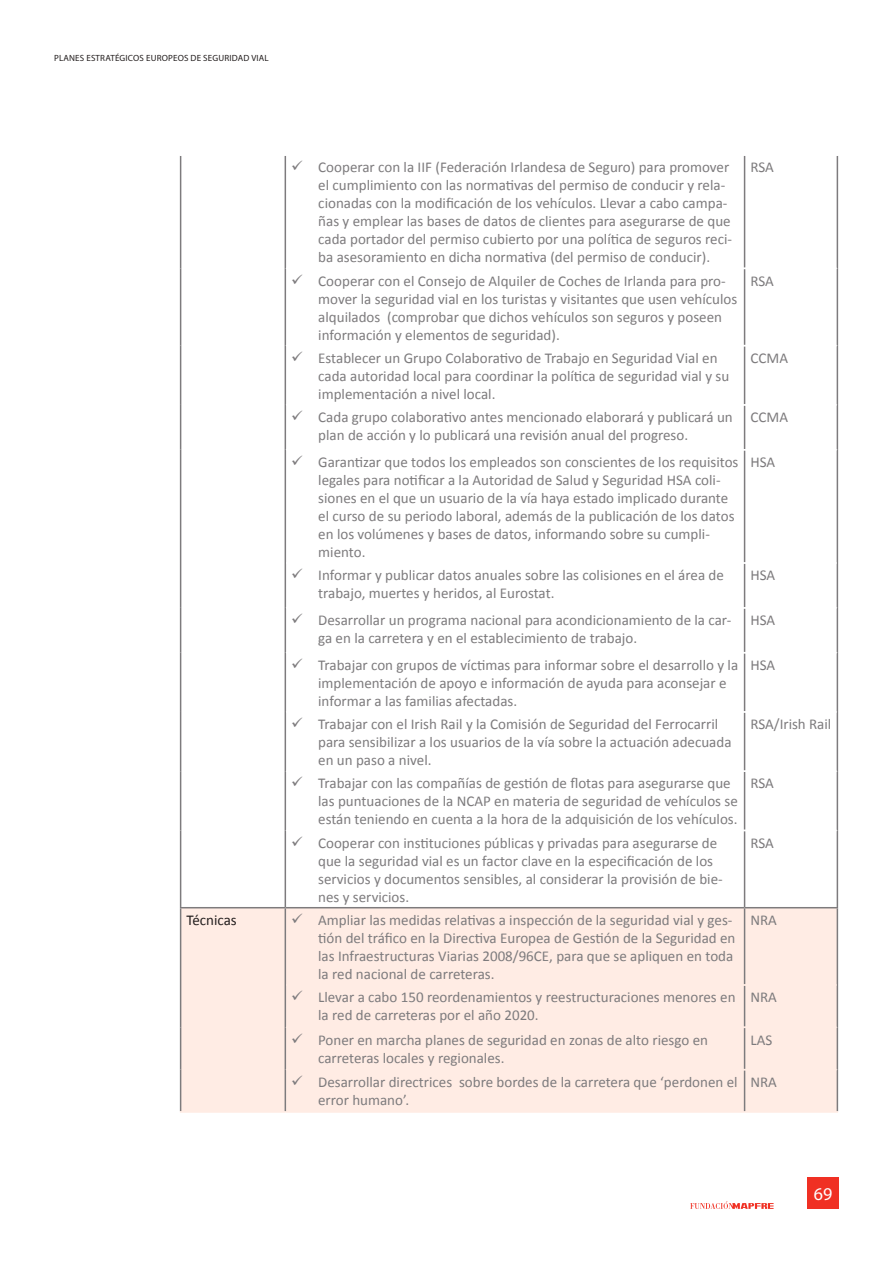
<style>
.page{position:relative;width:893px;height:1263px;background:#fff}
.page>*{position:absolute;margin:0;border:0;box-sizing:border-box;transform-origin:0 0}
.t1{font:18px "Myriad Pro";color:#fff}
.t2{font:15px/18px "Calibri";color:#7d7b7d}
.t3{font:15px "Calibri";color:#241f1f}
.t4{font:9px "Myriad Pro";letter-spacing:.02em;color:#241f1f}
</style>
<div class="page">
<div style="left:807px;top:1177px;width:32px;height:32px;background:#f03023"></div>
<svg style="left:690px;top:1201px;width:84px;height:8px"></svg>
<div style="left:181px;top:908px;width:656px;height:203px;background:#ffece4"></div>
<hr style="left:180px;top:156px;width:1px;height:112px;background:#7d7b7d">
<hr style="left:285px;top:156px;width:1px;height:112px;background:#7d7b7d">
<hr style="left:744px;top:156px;width:1px;height:112px;background:#7d7b7d">
<hr style="left:837px;top:156px;width:1px;height:112px;background:#7d7b7d">
<hr style="left:180px;top:268px;width:1px;height:78px;background:#7d7b7d">
<hr style="left:285px;top:268px;width:1px;height:78px;background:#7d7b7d">
<hr style="left:744px;top:269px;width:1px;height:76px;background:#7d7b7d">
<hr style="left:837px;top:268px;width:1px;height:78px;background:#7d7b7d">
<hr style="left:180px;top:346px;width:1px;height:59px;background:#7d7b7d">
<hr style="left:285px;top:346px;width:1px;height:59px;background:#7d7b7d">
<hr style="left:744px;top:346px;width:1px;height:58px;background:#7d7b7d">
<hr style="left:837px;top:346px;width:1px;height:59px;background:#7d7b7d">
<hr style="left:180px;top:405px;width:1px;height:45px;background:#7d7b7d">
<hr style="left:285px;top:405px;width:1px;height:45px;background:#7d7b7d">
<hr style="left:744px;top:406px;width:1px;height:43px;background:#7d7b7d">
<hr style="left:837px;top:405px;width:1px;height:45px;background:#7d7b7d">
<hr style="left:180px;top:450px;width:1px;height:113px;background:#7d7b7d">
<hr style="left:285px;top:450px;width:1px;height:113px;background:#7d7b7d">
<hr style="left:744px;top:450px;width:1px;height:112px;background:#7d7b7d">
<hr style="left:837px;top:450px;width:1px;height:113px;background:#7d7b7d">
<hr style="left:180px;top:563px;width:1px;height:45px;background:#7d7b7d">
<hr style="left:285px;top:563px;width:1px;height:45px;background:#7d7b7d">
<hr style="left:744px;top:564px;width:1px;height:43px;background:#7d7b7d">
<hr style="left:837px;top:563px;width:1px;height:45px;background:#7d7b7d">
<hr style="left:180px;top:608px;width:1px;height:45px;background:#7d7b7d">
<hr style="left:285px;top:608px;width:1px;height:45px;background:#7d7b7d">
<hr style="left:744px;top:609px;width:1px;height:43px;background:#7d7b7d">
<hr style="left:837px;top:608px;width:1px;height:45px;background:#7d7b7d">
<hr style="left:180px;top:653px;width:1px;height:59px;background:#7d7b7d">
<hr style="left:285px;top:653px;width:1px;height:59px;background:#7d7b7d">
<hr style="left:744px;top:653px;width:1px;height:58px;background:#7d7b7d">
<hr style="left:837px;top:653px;width:1px;height:59px;background:#7d7b7d">
<hr style="left:180px;top:712px;width:1px;height:59px;background:#7d7b7d">
<hr style="left:285px;top:712px;width:1px;height:59px;background:#7d7b7d">
<hr style="left:744px;top:713px;width:1px;height:57px;background:#7d7b7d">
<hr style="left:837px;top:712px;width:1px;height:59px;background:#7d7b7d">
<hr style="left:180px;top:771px;width:1px;height:59px;background:#7d7b7d">
<hr style="left:285px;top:771px;width:1px;height:59px;background:#7d7b7d">
<hr style="left:744px;top:772px;width:1px;height:58px;background:#7d7b7d">
<hr style="left:837px;top:771px;width:1px;height:59px;background:#7d7b7d">
<hr style="left:180px;top:830px;width:1px;height:77px;background:#7d7b7d">
<hr style="left:285px;top:830px;width:1px;height:77px;background:#7d7b7d">
<hr style="left:744px;top:831px;width:1px;height:76px;background:#7d7b7d">
<hr style="left:837px;top:830px;width:1px;height:77px;background:#7d7b7d">
<hr style="left:180px;top:907px;width:105px;height:1px;background:#7d7b7d">
<hr style="left:180px;top:908px;width:1px;height:77px;background:#7d7b7d">
<hr style="left:285px;top:907px;width:460px;height:1px;background:#7d7b7d">
<hr style="left:285px;top:908px;width:1px;height:77px;background:#7d7b7d">
<hr style="left:745px;top:907px;width:93px;height:1px;background:#7d7b7d">
<hr style="left:744px;top:908px;width:1px;height:76px;background:#7d7b7d">
<hr style="left:837px;top:908px;width:1px;height:77px;background:#7d7b7d">
<hr style="left:180px;top:985px;width:1px;height:42px;background:#7d7b7d">
<hr style="left:285px;top:985px;width:1px;height:42px;background:#7d7b7d">
<hr style="left:744px;top:986px;width:1px;height:40px;background:#7d7b7d">
<hr style="left:837px;top:985px;width:1px;height:42px;background:#7d7b7d">
<hr style="left:180px;top:1027px;width:1px;height:43px;background:#7d7b7d">
<hr style="left:285px;top:1027px;width:1px;height:43px;background:#7d7b7d">
<hr style="left:744px;top:1028px;width:1px;height:41px;background:#7d7b7d">
<hr style="left:837px;top:1027px;width:1px;height:43px;background:#7d7b7d">
<hr style="left:180px;top:1070px;width:1px;height:41px;background:#7d7b7d">
<hr style="left:285px;top:1070px;width:1px;height:41px;background:#7d7b7d">
<hr style="left:744px;top:1070px;width:1px;height:41px;background:#7d7b7d">
<hr style="left:837px;top:1070px;width:1px;height:41px;background:#7d7b7d">
<hr style="left:180px;top:1111px;width:105px;height:2px;background:#ffece4">
<hr style="left:286px;top:984px;width:459px;height:2px;background:#ffece4">
<hr style="left:745px;top:984px;width:92px;height:2px;background:#ffece4">
<hr style="left:286px;top:1026px;width:459px;height:2px;background:#ffece4">
<hr style="left:745px;top:1026px;width:92px;height:2px;background:#ffece4">
<hr style="left:286px;top:1069px;width:459px;height:1px;background:#ffece4">
<hr style="left:745px;top:1069px;width:92px;height:1px;background:#ffece4">
<hr style="left:285px;top:1111px;width:460px;height:2px;background:#ffece4">
<hr style="left:745px;top:1111px;width:93px;height:2px;background:#ffece4">
<svg style="left:292px;top:913px;width:10px;height:10px"></svg>
<svg style="left:292px;top:990px;width:10px;height:10px"></svg>
<svg style="left:292px;top:1033px;width:10px;height:10px"></svg>
<svg style="left:292px;top:1075px;width:10px;height:10px"></svg>
<p class="t4" style="left:54px;top:52px;width:216px">PLANES ESTRATÉGICOS EUROPEOS DE SEGURIDAD VIAL</p>
<p class="t2" style="left:318px;top:158px;width:415px">Cooperar con la IIF (Federación Irlandesa de Seguro) para promover el cumplimiento con las normativas del permiso de conducir y rela&shy;cionadas con la modificación de los vehículos. Llevar a cabo campa&shy;ñas y emplear las bases de datos de clientes para asegurarse de que cada portador del permiso cubierto por una política de seguros reci&shy;ba asesoramiento en dicha normativa (del permiso de conducir).</p>
<p class="t2" style="left:751px;top:158px;width:25px">RSA</p>
<p class="t2" style="left:318px;top:272px;width:420px">Cooperar con el Consejo de Alquiler de Coches de Irlanda para pro&shy;mover la seguridad vial en los turistas y visitantes que usen vehículos alquilados (comprobar que dichos vehículos son seguros y poseen información y elementos de seguridad).</p>
<p class="t2" style="left:750px;top:272px;width:25px">RSA</p>
<p class="t2" style="left:318px;top:349px;width:412px">Establecer un Grupo Colaborativo de Trabajo en Seguridad Vial en cada autoridad local para coordinar la política de seguridad vial y su implementación a nivel local.</p>
<p class="t2" style="left:750px;top:349px;width:39px">CCMA</p>
<p class="t2" style="left:318px;top:408px;width:416px">Cada grupo colaborativo antes mencionado elaborará y publicará un plan de acción y lo publicará una revisión anual del progreso.</p>
<p class="t2" style="left:750px;top:408px;width:39px">CCMA</p>
<p class="t2" style="left:318px;top:453px;width:422px">Garantizar que todos los empleados son conscientes de los requisitos legales para notificar a la Autoridad de Salud y Seguridad HSA coli&shy;siones en el que un usuario de la vía haya estado implicado durante el curso de su periodo laboral, además de la publicación de los datos en los volúmenes y bases de datos, informando sobre su cumpli&shy;miento.</p>
<p class="t2" style="left:750px;top:453px;width:26px">HSA</p>
<p class="t2" style="left:318px;top:566px;width:407px">Informar y publicar datos anuales sobre las colisiones en el área de trabajo, muertes y heridos, al Eurostat.</p>
<p class="t2" style="left:750px;top:566px;width:26px">HSA</p>
<p class="t2" style="left:318px;top:611px;width:415px">Desarrollar un programa nacional para acondicionamiento de la car&shy;ga en la carretera y en el establecimiento de trabajo.</p>
<p class="t2" style="left:750px;top:611px;width:26px">HSA</p>
<p class="t2" style="left:318px;top:656px;width:421px">Trabajar con grupos de víctimas para informar sobre el desarrollo y la implementación de apoyo e información de ayuda para aconsejar e informar a las familias afectadas.</p>
<p class="t2" style="left:750px;top:656px;width:26px">HSA</p>
<p class="t2" style="left:318px;top:715px;width:415px">Trabajar con el Irish Rail y la Comisión de Seguridad del Ferrocarril para sensibilizar a los usuarios de la vía sobre la actuación adecuada en un paso a nivel.</p>
<p class="t2" style="left:750px;top:715px;width:82px">RSA/Irish Rail</p>
<p class="t2" style="left:318px;top:774px;width:421px">Trabajar con las compañías de gestión de flotas para asegurarse que las puntuaciones de la NCAP en materia de seguridad de vehículos se están teniendo en cuenta a la hora de la adquisición de los vehículos.</p>
<p class="t2" style="left:750px;top:774px;width:25px">RSA</p>
<p class="t2" style="left:318px;top:834px;width:406px">Cooperar con instituciones públicas y privadas para asegurarse de que la seguridad vial es un factor clave en la especificación de los servicios y documentos sensibles, al considerar la provisión de bie&shy;nes y servicios.</p>
<p class="t2" style="left:750px;top:834px;width:25px">RSA</p>
<p class="t3" style="left:186px;top:910px;width:52px">Técnicas</p>
<p class="t2" style="left:318px;top:911px;width:419px">Ampliar las medidas relativas a inspección de la seguridad vial y ges&shy;tión del tráfico en la Directiva Europea de Gestión de la Seguridad en las Infraestructuras Viarias 2008/96CE, para que se apliquen en toda la red nacional de carreteras.</p>
<p class="t2" style="left:750px;top:911px;width:28px">NRA</p>
<p class="t2" style="left:318px;top:988px;width:419px">Llevar a cabo 150 reordenamientos y reestructuraciones menores en la red de carreteras por el año 2020.</p>
<p class="t2" style="left:750px;top:988px;width:28px">NRA</p>
<p class="t2" style="left:318px;top:1031px;width:391px">Poner en marcha planes de seguridad en zonas de alto riesgo en carreteras locales y regionales.</p>
<p class="t2" style="left:750px;top:1031px;width:23px">LAS</p>
<p class="t2" style="left:318px;top:1073px;width:421px">Desarrollar directrices sobre bordes de la carretera que ‘perdonen el error humano’.</p>
<p class="t2" style="left:750px;top:1073px;width:28px">NRA</p>
<p class="t1" style="left:814px;top:1183px;width:20px">69</p>
</div>
